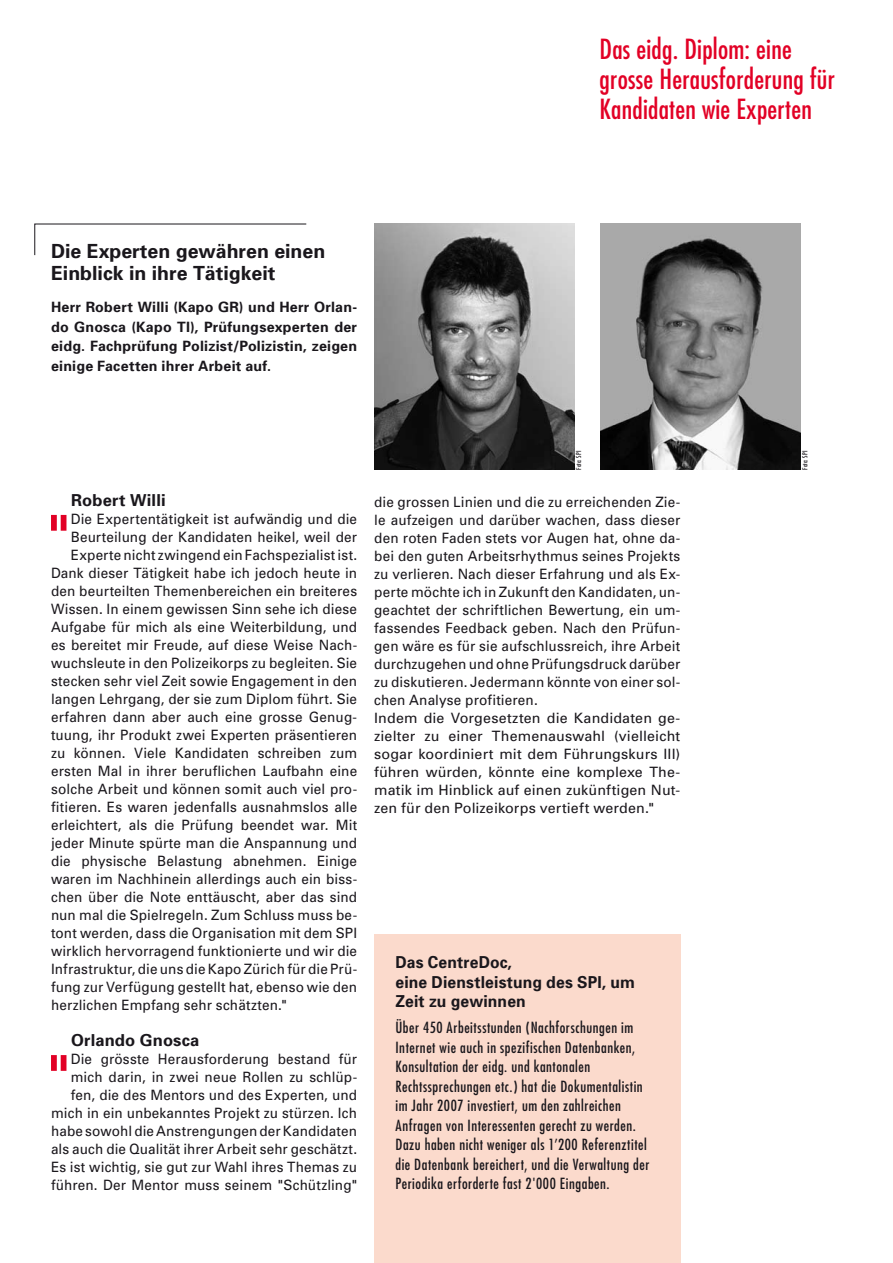
<style>
.page{position:relative;width:893px;height:1263px;background:#fff}
.page>*{position:absolute;margin:0;border:0;box-sizing:border-box;transform-origin:0 0}
.t1{font:64.05px "Univers";color:#e20025;scale:.95 1}
.t2{font:condensed 27px/30px "Futura";letter-spacing:.01em;color:#e20025}
.t3{font:700 19.5px/22.5px "Univers";color:#1a171c}
.t4{font:700 16.5px/19.5px "Univers";letter-spacing:.01em;color:#1a171c;scale:.95 1}
.t5{font:700 16.5px "Univers";letter-spacing:.01em;color:#1a171c}
.t6{font:condensed 15px/19.5px "Futura";letter-spacing:.035em;color:#1a171c}
.t7{font:14.25px/18px "Univers";letter-spacing:.01em;color:#1a171c;text-align:right;scale:.95 1}
.t8{font:700 14.25px/19.5px "Univers";letter-spacing:.015em;color:#1a171c;text-align:justify}
.t9{font:condensed 6.75px "Futura";letter-spacing:.015em;color:#1a171c}
</style>
<div class="page">
<svg style="left:34px;top:223px;width:273px;height:33px"></svg>
<div style="left:374px;top:934px;width:306px;height:329px;background:#fbdacc"></div>
<img style="left:600px;top:223px;width:200px;height:247px">
<img style="left:374px;top:223px;width:200px;height:247px">
<h2 class="t2" style="left:600px;top:34px;width:237px">Das eidg. Diplom: eine grosse Herausforderung für<br>Kandidaten wie Experten</h2>
<h3 class="t3" style="left:51px;top:239px;width:276px">Die Experten gewähren einen<br>Einblick in ihre Tätigkeit</h3>
<p class="t8" style="left:51px;top:297px;width:308px">Herr Robert Willi (Kapo GR) und Herr Orlan&shy;do Gnosca (Kapo TI), Prüfungsexperten der eidg. Fachprüfung Polizist/Polizistin, zeigen einige Facetten ihrer Arbeit auf.</p>
<p class="t5" style="left:71px;top:490px;width:96px">Robert Willi</p>
<h1 class="t1" style="left:47px;top:498px;width:27px">"</h1>
<p class="t7" style="left:71px;top:510px;width:303px">Die Expertentätigkeit ist aufwändig und die</p>
<p class="t7" style="left:71px;top:528px;width:303px">Beurteilung der Kandidaten heikel, weil der</p>
<p class="t7" style="left:71px;top:546px;width:303px">Experte nicht zwingend ein Fachspezialist ist.</p>
<p class="t7" style="left:51px;top:564px;width:324px">Dank dieser Tätigkeit habe ich jedoch heute in</p>
<p class="t7" style="left:51px;top:582px;width:324px">den beurteilten Themenbereichen ein breiteres</p>
<p class="t7" style="left:51px;top:600px;width:324px">Wissen. In einem gewissen Sinn sehe ich diese</p>
<p class="t7" style="left:51px;top:618px;width:324px">Aufgabe für mich als eine Weiterbildung, und</p>
<p class="t7" style="left:51px;top:636px;width:324px">es bereitet mir Freude, auf diese Weise Nach-</p>
<p class="t7" style="left:51px;top:654px;width:324px">wuchsleute in den Polizeikorps zu begleiten. Sie</p>
<p class="t7" style="left:51px;top:672px;width:324px">stecken sehr viel Zeit sowie Engagement in den</p>
<p class="t7" style="left:51px;top:690px;width:324px">langen Lehrgang, der sie zum Diplom führt. Sie</p>
<p class="t7" style="left:51px;top:708px;width:324px">erfahren dann aber auch eine grosse Genug-</p>
<p class="t7" style="left:51px;top:726px;width:324px">tuung, ihr Produkt zwei Experten präsentieren</p>
<p class="t7" style="left:51px;top:744px;width:324px">zu können. Viele Kandidaten schreiben zum</p>
<p class="t7" style="left:51px;top:762px;width:324px">ersten Mal in ihrer beruflichen Laufbahn eine</p>
<p class="t7" style="left:51px;top:780px;width:324px">solche Arbeit und können somit auch viel pro-</p>
<p class="t7" style="left:51px;top:798px;width:324px">fitieren. Es waren jedenfalls ausnahmslos alle</p>
<p class="t7" style="left:51px;top:816px;width:324px">erleichtert, als die Prüfung beendet war. Mit</p>
<p class="t7" style="left:51px;top:834px;width:324px">jeder Minute spürte man die Anspannung und</p>
<p class="t7" style="left:51px;top:852px;width:324px">die physische Belastung abnehmen. Einige</p>
<p class="t7" style="left:51px;top:870px;width:324px">waren im Nachhinein allerdings auch ein biss-</p>
<p class="t7" style="left:51px;top:888px;width:324px">chen über die Note enttäuscht, aber das sind</p>
<p class="t7" style="left:51px;top:906px;width:324px">nun mal die Spielregeln. Zum Schluss muss be-</p>
<p class="t7" style="left:51px;top:924px;width:324px">tont werden, dass die Organisation mit dem SPI</p>
<p class="t7" style="left:51px;top:942px;width:324px">wirklich hervorragend funktionierte und wir die</p>
<p class="t7" style="left:51px;top:960px;width:324px">Infrastruktur, die uns die Kapo Zürich für die Prü-</p>
<p class="t7" style="left:51px;top:978px;width:324px">fung zur Verfügung gestellt hat, ebenso wie den</p>
<p class="t7" style="left:51px;top:996px;width:250px">herzlichen Empfang sehr schätzten."</p>
<p class="t5" style="left:71px;top:1030px;width:130px">Orlando Gnosca</p>
<h1 class="t1" style="left:47px;top:1038px;width:27px">"</h1>
<p class="t7" style="left:51px;top:1050px;width:324px">Die grösste Herausforderung bestand für mich darin, in zwei neue Rollen zu schlüp&shy;fen, die des Mentors und des Experten, und mich in ein unbekanntes Projekt zu stürzen. Ich habe sowohl die Anstrengungen der Kandidaten als auch die Qualität ihrer Arbeit sehr geschätzt.<br>Es ist wichtig, sie gut zur Wahl ihres Themas zu führen. Der Mentor muss seinem "Schützling"</p>
<p class="t9" style="left:575px;top:470px;width:20px;rotate:-90deg">Foto: SPI</p>
<p class="t9" style="left:801px;top:470px;width:20px;rotate:-90deg">Foto: SPI</p>
<p class="t7" style="left:374px;top:492px;width:324px;text-align:left">die grossen Linien und die zu erreichenden Zie&shy;le aufzeigen und darüber wachen, dass dieser den roten Faden stets vor Augen hat, ohne da&shy;bei den guten Arbeitsrhythmus seines Projekts zu verlieren. Nach dieser Erfahrung und als Ex&shy;perte möchte ich in Zukunft den Kandidaten, un&shy;geachtet der schriftlichen Bewertung, ein um&shy;fassendes Feedback geben. Nach den Prüfun&shy;gen wäre es für sie aufschlussreich, ihre Arbeit durchzugehen und ohne Prüfungsdruck darüber zu diskutieren. Jedermann könnte von einer sol&shy;chen Analyse profitieren.<br>Indem die Vorgesetzten die Kandidaten ge&shy;zielter zu einer Themenauswahl (vielleicht sogar koordiniert mit dem Führungskurs III) führen würden, könnte eine komplexe The&shy;matik im Hinblick auf einen zukünftigen Nut&shy;zen für den Polizeikorps vertieft werden."</p>
<p class="t4" style="left:395px;top:952px;width:254px">Das CentreDoc,<br>eine Dienstleistung des SPI, um<br>Zeit zu gewinnen</p>
<p class="t6" style="left:395px;top:1017px;width:255px">Über 450 Arbeitsstunden (Nachforschungen im Internet wie auch in spezifischen Datenbanken, Konsultation der eidg. und kantonalen Rechtssprechungen etc.) hat die Dokumentalistin im Jahr 2007 investiert, um den zahlreichen Anfragen von Interessenten gerecht zu werden.<br>Dazu haben nicht weniger als 1’200 Referenztitel die Datenbank bereichert, und die Verwaltung der Periodika erforderte fast 2'000 Eingaben.</p>
</div>
